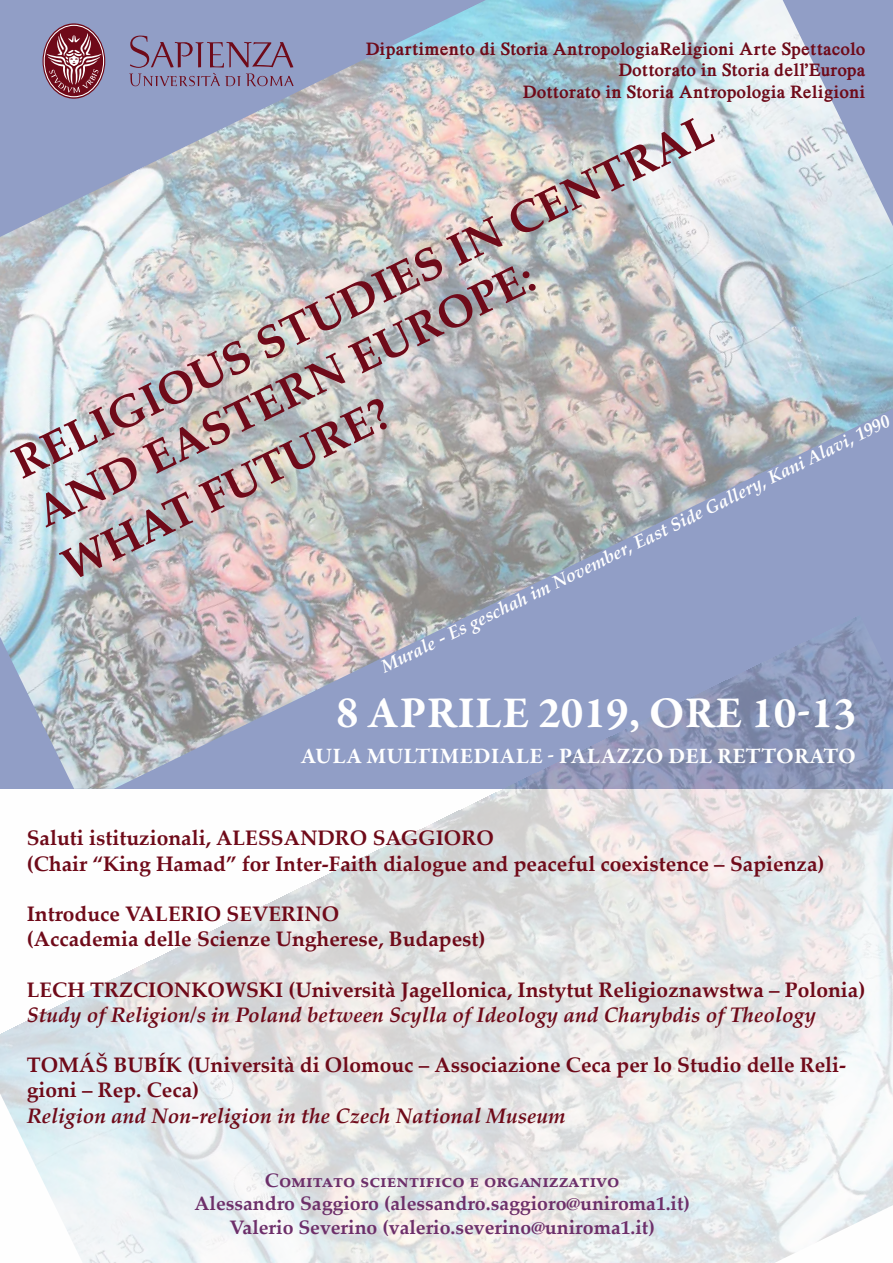
<style>
.page{position:relative;width:893px;height:1263px;background:#fff}
.page>*{position:absolute;margin:0;border:0;box-sizing:border-box;transform-origin:0 0}
.t1{font:700 45px/54px "Palatino";color:#6f0a19}
.t2{font:700 45px "Garamond Premr Pro";letter-spacing:.01em;color:#fff}
.t3{font:700 22.5px "Garamond Premr Pro";letter-spacing:.01em;color:#fff}
.t4{font:700 21px/25.2px "Palatino Linotype";color:#6f0a19}
.t5{font:italic 700 21px "Palatino Linotype";color:#6f0a19}
.t6{font:700 19.5px "Palatino Linotype";color:#6d2f6a}
.t7{font:700 18px "Gandhari Unicode";color:#6f0a19}
.t8{font:italic 700 18px "Palatino Linotype";color:#fff}
.s1{font-style:inherit}
</style>
<div class="page">
<img style="left:0;top:0;width:893px;height:614px">
<svg style="left:129px;top:36px;width:165px;height:50px;background:#8b84a8"></svg>
<svg style="left:44px;top:25px;width:60px;height:72px;background:#935666"></svg>
<img style="left:0;top:614px;width:893px;height:649px">
<p class="t7" style="left:366px;top:38px;width:501px">Dipartimento di Storia AntropologiaReligioni Arte Spettacolo</p>
<p class="t7" style="left:618px;top:59px;width:248px">Dottorato in Storia dell’Europa</p>
<p class="t7" style="left:523px;top:81px;width:344px">Dottorato in Storia Antropologia Religioni</p>
<p class="t1" style="left:3px;top:440px;width:775px;rotate:-26deg">RELIGIOUS STUDIES IN CENTRAL<br>AND EASTERN EUROPE:</p>
<p class="t1" style="left:52px;top:542px;width:361px;rotate:-26deg">WHAT FUTURE?</p>
<p class="t8" style="left:377px;top:656px;width:565px;rotate:-26deg">Murale - Es geschah im November, East Side Gallery, Kani Alavi, 1990</p>
<p class="t2" style="left:337px;top:685px;width:520px">8 APRILE 2019, ORE 10-13</p>
<p class="t3" style="left:301px;top:742px;width:556px">AULA MULTIMEDIALE - PALAZZO DEL RETTORATO</p>
<p class="t4" style="left:27px;top:825px;width:469px">Saluti istituzionali, ALESSANDRO SAGGIORO</p>
<p class="t4" style="left:27px;top:850px;width:799px">(Chair “King Hamad” for Inter-Faith dialogue and peaceful coexistence – Sapienza)</p>
<p class="t4" style="left:27px;top:900px;width:314px">Introduce VALERIO SEVERINO</p>
<p class="t4" style="left:27px;top:926px;width:460px">(A<span class="s1">c</span>cademia delle Scienze Ungherese, Budapest)</p>
<p class="t4" style="left:27px;top:976px;width:840px">LECH TRZCIONKOWSKI (Università Jagellonica, Instytut Religioznawstwa – Polonia)</p>
<p class="t5" style="left:27px;top:1000px;width:791px">Study of Religion/s in Poland between Scylla of Ideology and Charybdis of Theology</p>
<p class="t4" style="left:27px;top:1052px;width:821px">TOMÁŠ BUBÍK (Università di Olomouc – Associazione Ceca per lo Studio delle Reli&shy;gioni – Rep. Ceca)</p>
<p class="t5" style="left:27px;top:1100px;width:540px">Religion and Non-religion in the Czech National Museum</p>
<p class="t6" style="left:265px;top:1166px;width:356px">Comitato scientifico e organizzativo</p>
<p class="t6" style="left:194px;top:1190px;width:497px">Alessandro Saggioro (alessandro.saggioro@uniroma1.it)</p>
<p class="t6" style="left:230px;top:1213px;width:427px">Valerio Severino (valerio.severino@uniroma1.it)</p>
</div>
